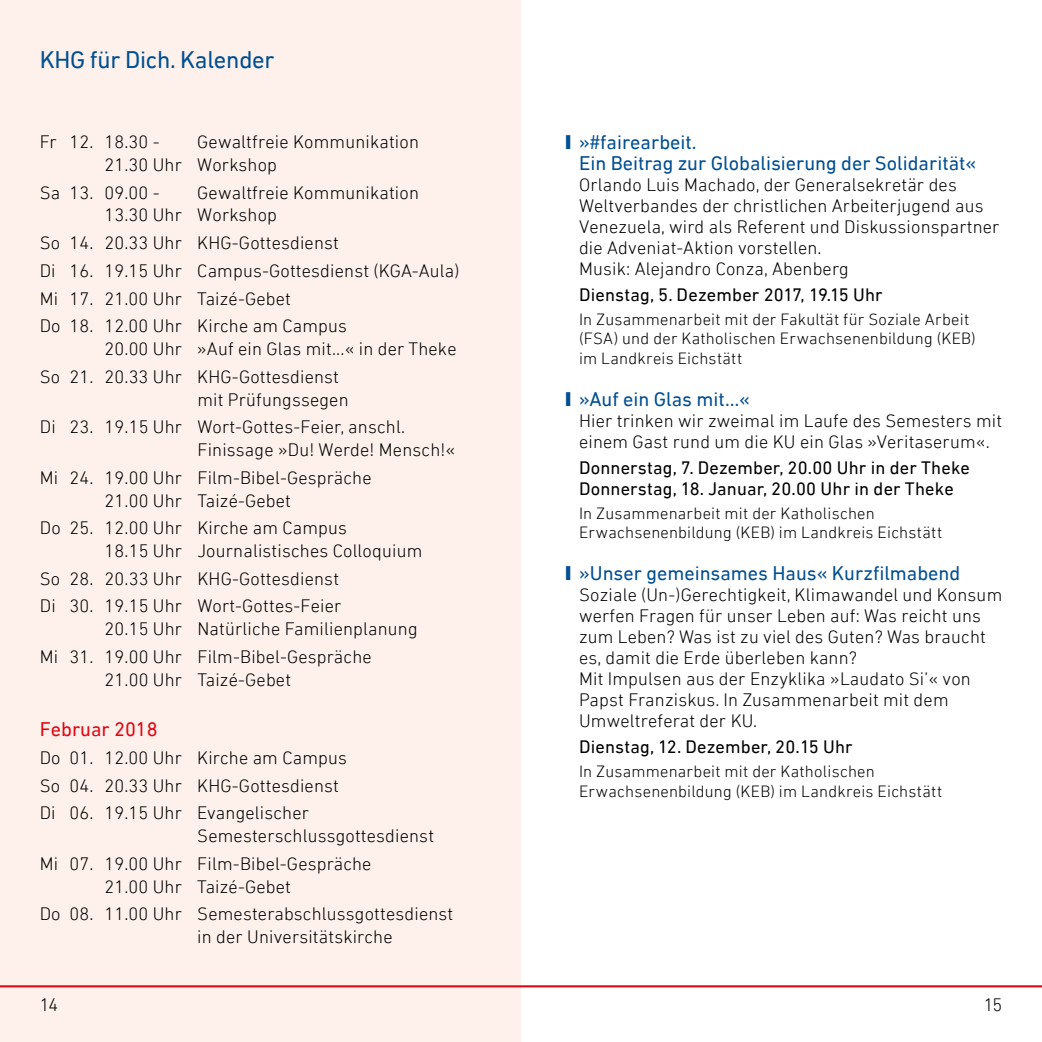
<style>
.page{position:relative;width:1042px;height:1042px;background:#fff}
.page>*{position:absolute;margin:0;border:0;box-sizing:border-box;transform-origin:0 0}
.t1{font:24.5px "DIN Next LT Pro";letter-spacing:-.01em;color:#004f91}
.t2{font:20.12px/21px "DIN Next LT Pro";color:#004f91}
.t3{font:20.12px "DIN Next LT Pro";color:#e30613}
.t4{font:300 18.38px/27.7px "DIN Next LT Pro";letter-spacing:.01em;color:#000}
.t5{font:18.38px/21px "DIN Next LT Pro";letter-spacing:.01em;color:#000}
.t6{font:300 16.62px/19.2px "DIN Next LT Pro";letter-spacing:.015em;color:#000}
</style>
<div class="page">
<div style="left:0;top:0;width:521px;height:1042px;background:#fef0ea"></div>
<hr style="left:0;top:985px;width:1042px;height:2px;background:#e30613">
<h1 class="t1" style="left:40px;top:46px;width:236px">KHG für Dich. Kalender</h1>
<p class="t4" style="left:104px;top:130px;width:316px;line-height:22.8px;text-indent:93px">Gewaltfreie Kommunikation<br>21.30 Uhr Workshop</p>
<p class="t4" style="left:40px;top:178px;width:121px">Sa 13. 09.00 -</p>
<p class="t4" style="left:40px;top:128px;width:121px">Fr 12. 18.30 -</p>
<p class="t4" style="left:104px;top:181px;width:316px;line-height:22.8px;text-indent:93px">Gewaltfreie Kommunikation<br>13.30 Uhr Workshop</p>
<p class="t4" style="left:40px;top:229px;width:421px">So 14. 20.33 Uhr KHG-Gottesdienst<br>Di 16. 19.15 Uhr Campus-Gottesdienst (KGA-Aula)<br>Mi 17. 21.00 Uhr Taizé-Gebet<br>Do 18. 12.00 Uhr Kirche am Campus</p>
<p class="t4" style="left:40px;top:335px;width:418px;text-indent:65px">20.00 Uhr »Auf ein Glas mit...« in der Theke<br>So 21. 20.33 Uhr KHG-Gottesdienst</p>
<p class="t4" style="left:40px;top:385px;width:367px;text-indent:157px">mit Prüfungssegen<br>Di 23. 19.15 Uhr Wort-Gottes-Feier, anschl.</p>
<p class="t4" style="left:40px;top:436px;width:417px;text-indent:157px">Finissage »Du! Werde! Mensch!«<br>Mi 24. 19.00 Uhr Film-Bibel-Gespräche</p>
<p class="t4" style="left:40px;top:486px;width:309px;text-align:center">21.00 Uhr Taizé-Gebet<br>Do 25. 12.00 Uhr Kirche am Campus</p>
<p class="t4" style="left:40px;top:537px;width:384px;text-indent:65px">18.15 Uhr Journalistisches Colloquium<br>So 28. 20.33 Uhr KHG-Gottesdienst<br>Di 30. 19.15 Uhr Wort-Gottes-Feier</p>
<p class="t4" style="left:40px;top:615px;width:379px;text-indent:65px">20.15 Uhr Natürliche Familienplanung<br>Mi 31. 19.00 Uhr Film-Bibel-Gespräche</p>
<p class="t4" style="left:105px;top:665px;width:188px">21.00 Uhr Taizé-Gebet</p>
<p class="t3" style="left:40px;top:717px;width:120px">Februar 2018</p>
<p class="t4" style="left:40px;top:743px;width:309px">Do 01. 12.00 Uhr Kirche am Campus<br>So 04. 20.33 Uhr KHG-Gottesdienst<br>Di 06. 19.15 Uhr Evangelischer</p>
<p class="t4" style="left:40px;top:822px;width:396px;text-indent:157px">Semesterschlussgottesdienst<br>Mi 07. 19.00 Uhr Film-Bibel-Gespräche</p>
<p class="t4" style="left:40px;top:872px;width:415px;text-indent:65px">21.00 Uhr Taizé-Gebet<br>Do 08. 11.00 Uhr Semesterabschlussgottesdienst</p>
<p class="t4" style="left:197px;top:922px;width:197px">in der Universitätskirche</p>
<p class="t2" style="left:579px;top:131px;width:399px;text-indent:-13px">❙ »#fairearbeit.<br>Ein Beitrag zur Globalisierung der Solidarität«</p>
<p class="t4" style="left:579px;top:174px;width:422px;line-height:21px">Orlando Luis Machado, der Generalsekretär des Weltverbandes der christlichen Arbeiterjugend aus Venezuela, wird als Referent und Diskussionspartner die Adveniat-Aktion vorstellen.<br>Musik: Alejandro Conza, Abenberg</p>
<p class="t5" style="left:579px;top:284px;width:305px">Dienstag, 5. Dezember 2017, 19.15 Uhr</p>
<p class="t6" style="left:579px;top:310px;width:398px">In Zusammenarbeit mit der Fakultät für Soziale Arbeit (FSA) und der Katholischen Erwachsenenbildung (KEB) im Landkreis Eichstätt</p>
<p class="t2" style="left:566px;top:388px;width:186px">❙ »Auf ein Glas mit…«</p>
<p class="t4" style="left:579px;top:410px;width:425px;line-height:21px">Hier trinken wir zweimal im Laufe des Semesters mit einem Gast rund um die KU ein Glas »Veritaserum«.</p>
<p class="t5" style="left:579px;top:457px;width:392px">Donnerstag, 7. Dezember, 20.00 Uhr in der Theke<br>Donnerstag, 18. Januar, 20.00 Uhr in der Theke</p>
<p class="t6" style="left:579px;top:503px;width:365px">In Zusammenarbeit mit der Katholischen<br>Erwachsenenbildung (KEB) im Landkreis Eichstätt</p>
<p class="t2" style="left:566px;top:562px;width:396px">❙ »Unser gemeinsames Haus« Kurzfilmabend</p>
<p class="t4" style="left:579px;top:584px;width:425px;line-height:21px">Soziale (Un-)Gerechtigkeit, Klimawandel und Konsum werfen Fragen für unser Leben auf: Was reicht uns zum Leben? Was ist zu viel des Guten? Was braucht es, damit die Erde überleben kann?<br>Mit Impulsen aus der Enzyklika »Laudato Si’« von Papst Franziskus. In Zusammenarbeit mit dem Umweltreferat der KU.</p>
<p class="t5" style="left:579px;top:736px;width:275px">Dienstag, 12. Dezember, 20.15 Uhr</p>
<p class="t6" style="left:579px;top:762px;width:365px">In Zusammenarbeit mit der Katholischen<br>Erwachsenenbildung (KEB) im Landkreis Eichstätt</p>
<p class="t4" style="left:40px;top:991px;width:20px">14</p>
<p class="t4" style="left:984px;top:991px;width:20px">15</p>
</div>
